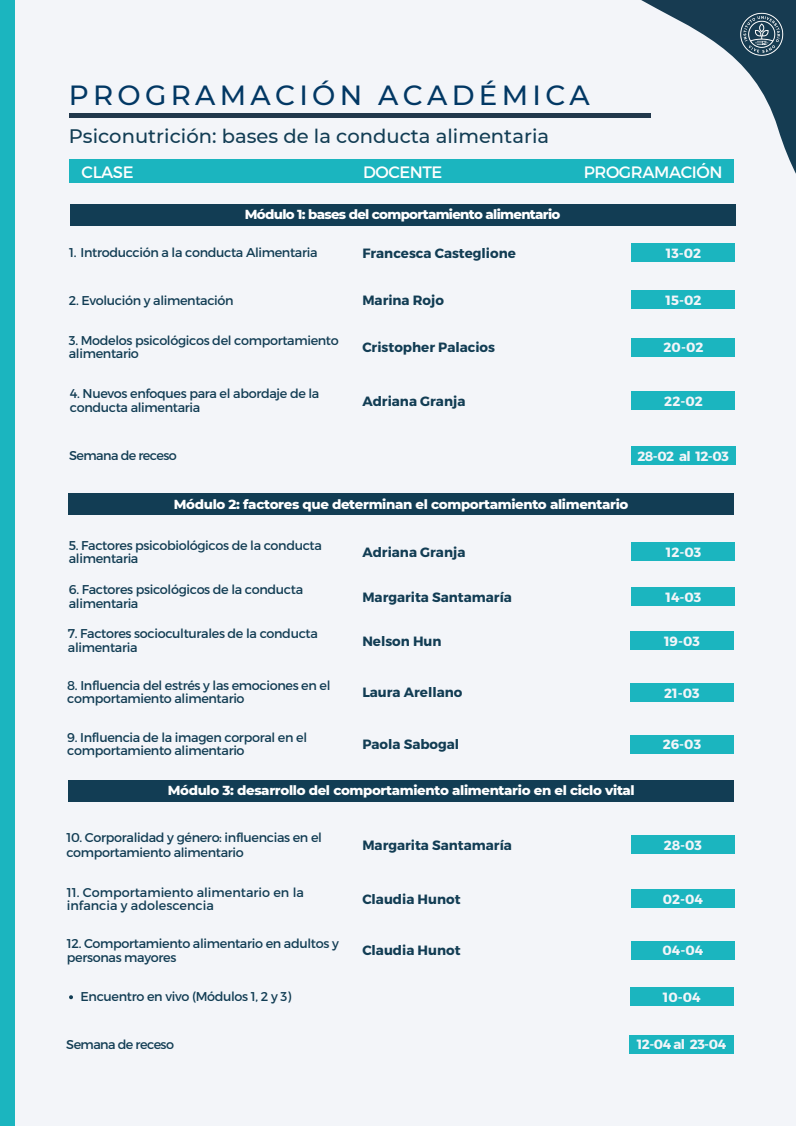
<style>
.page{position:relative;width:796px;height:1126px;background:#fff}
.page>*{position:absolute;margin:0;border:0;box-sizing:border-box;transform-origin:0 0}
.t1{font:500 27.67px "Montserrat";letter-spacing:.155em;color:#023864}
.t2{font:500 19.5px "Montserrat";color:#123d54}
.t3{font:16.5px "Montserrat";letter-spacing:-.025em;color:#fff}
.t4{font:700 13.42px "Montserrat";color:#123d54}
.t5{font:800 13.35px "Montserrat";letter-spacing:-.025em;color:#fff}
.t6{font:700 13.35px "Montserrat";color:#f3f5f9}
.t7{font:800 13.35px "Montserrat";letter-spacing:-.05em;color:#fff}
.t8{font:12.75px/13.5px "Montserrat";letter-spacing:-.025em;color:#123d54}
.t9{font:12.75px/13px "Montserrat";color:#123d54}
.t10{font:12.75px "Montserrat";letter-spacing:-.045em;color:#123d54}
</style>
<div class="page">
<div style="left:0;top:0;width:795px;height:1125px;background:#f3f5f9"></div>
<svg style="left:526px;top:0;width:269px;height:260px"></svg>
<img style="left:731px;top:6px;width:59px;height:59px">
<hr style="left:69px;top:113px;width:581px;height:4px;background:#21384c">
<div style="left:0;top:0;width:15px;height:1125px;background:#1bb5bf"></div>
<div style="left:631px;top:243px;width:103px;height:19px;background:#1bb5bf"></div>
<div style="left:631px;top:391px;width:103px;height:19px;background:#1bb5bf"></div>
<div style="left:631px;top:290px;width:103px;height:19px;background:#1bb5bf"></div>
<div style="left:631px;top:337px;width:103px;height:19px;background:#1bb5bf"></div>
<div style="left:70px;top:204px;width:665px;height:22px;background:#123d54"></div>
<div style="left:70px;top:159px;width:663px;height:23px;background:#1bb5bf"></div>
<div style="left:630px;top:631px;width:103px;height:18px;background:#1bb5bf"></div>
<div style="left:630px;top:682px;width:103px;height:19px;background:#1bb5bf"></div>
<div style="left:630px;top:734px;width:103px;height:19px;background:#1bb5bf"></div>
<div style="left:68px;top:493px;width:665px;height:22px;background:#123d54"></div>
<div style="left:631px;top:835px;width:103px;height:18px;background:#1bb5bf"></div>
<div style="left:631px;top:889px;width:103px;height:18px;background:#1bb5bf"></div>
<div style="left:631px;top:940px;width:103px;height:18px;background:#1bb5bf"></div>
<div style="left:630px;top:987px;width:103px;height:18px;background:#1bb5bf"></div>
<svg style="left:69px;top:995px;width:4px;height:3px"></svg>
<div style="left:631px;top:542px;width:103px;height:19px;background:#1bb5bf"></div>
<div style="left:631px;top:587px;width:103px;height:18px;background:#1bb5bf"></div>
<div style="left:68px;top:779px;width:666px;height:22px;background:#123d54"></div>
<div style="left:630px;top:446px;width:105px;height:19px;background:#1bb5bf"></div>
<div style="left:629px;top:1034px;width:104px;height:18px;background:#1bb5bf"></div>
<h1 class="t1" style="left:69px;top:78px;width:522px">PROGRAMACIÓN ACADÉMICA</h1>
<h2 class="t2" style="left:69px;top:124px;width:481px">Psiconutrición: bases de la conducta alimentaria</h2>
<p class="t3" style="left:82px;top:161px;width:53px">CLASE</p>
<p class="t3" style="left:363px;top:161px;width:81px">DOCENTE</p>
<p class="t3" style="left:583px;top:161px;width:140px">PROGRAMACIÓN</p>
<p class="t7" style="left:245px;top:206px;width:317px">Módulo 1: bases del comportamiento alimentario</p>
<p class="t8" style="left:69px;top:245px;width:250px">1. Introducción a la conducta Alimentaria</p>
<p class="t4" style="left:362px;top:244px;width:155px">Francesca Casteglione</p>
<p class="t8" style="left:69px;top:292px;width:166px">2. Evolución y alimentación</p>
<p class="t4" style="left:362px;top:291px;width:83px">Marina Rojo</p>
<p class="t8" style="left:69px;top:332px;width:271px">3. Modelos psicológicos del comportamiento alimentario</p>
<p class="t4" style="left:362px;top:338px;width:134px">Cristopher Palacios</p>
<p class="t8" style="left:70px;top:386px;width:251px">4. Nuevos enfoques para el abordaje de la conducta alimentaria</p>
<p class="t4" style="left:362px;top:392px;width:105px">Adriana Granja</p>
<p class="t6" style="left:665px;top:244px;width:37px">13-02</p>
<p class="t6" style="left:665px;top:291px;width:37px">15-02</p>
<p class="t6" style="left:663px;top:339px;width:41px">20-02</p>
<p class="t6" style="left:664px;top:392px;width:40px">22-02</p>
<p class="t10" style="left:69px;top:447px;width:109px">Semana de receso</p>
<p class="t6" style="left:637px;top:447px;width:93px">28-02 al 12-03</p>
<p class="t5" style="left:174px;top:495px;width:456px">Módulo 2: factores que determinan el comportamiento alimentario</p>
<p class="t8" style="left:69px;top:537px;width:254px">5. Factores psicobiológicos de la conducta alimentaria</p>
<p class="t4" style="left:362px;top:543px;width:105px">Adriana Granja</p>
<p class="t8" style="left:69px;top:582px;width:236px">6. Factores psicológicos de la conducta alimentaria</p>
<p class="t4" style="left:362px;top:588px;width:151px">Margarita Santamaría</p>
<p class="t8" style="left:68px;top:626px;width:251px">7. Factores socioculturales de la conducta alimentaria</p>
<p class="t4" style="left:362px;top:632px;width:81px">Nelson Hun</p>
<p class="t8" style="left:67px;top:678px;width:264px;line-height:13px">8. Influencia del estrés y las emociones en el comportamiento alimentario</p>
<p class="t4" style="left:362px;top:683px;width:101px">Laura Arellano</p>
<p class="t8" style="left:67px;top:729px;width:241px">9. Influencia de la imagen corporal en el comportamiento alimentario</p>
<p class="t4" style="left:362px;top:735px;width:98px">Paola Sabogal</p>
<p class="t5" style="left:168px;top:782px;width:468px">Módulo 3: desarrollo del comportamiento alimentario en el ciclo vital</p>
<p class="t8" style="left:66px;top:829px;width:257px;line-height:14.6px">10. Corporalidad y género: influencias en el comportamiento alimentario</p>
<p class="t4" style="left:362px;top:836px;width:151px">Margarita Santamaría</p>
<p class="t9" style="left:67px;top:885px;width:238px">11. Comportamiento alimentario en la infancia y adolescencia</p>
<p class="t4" style="left:362px;top:890px;width:100px">Claudia Hunot</p>
<p class="t8" style="left:67px;top:935px;width:273px;line-height:14.1px">12. Comportamiento alimentario en adultos y personas mayores</p>
<p class="t4" style="left:362px;top:941px;width:100px">Claudia Hunot</p>
<p class="t6" style="left:665px;top:543px;width:37px">12-03</p>
<p class="t6" style="left:665px;top:588px;width:37px">14-03</p>
<p class="t6" style="left:664px;top:632px;width:37px">19-03</p>
<p class="t6" style="left:664px;top:683px;width:37px">21-03</p>
<p class="t6" style="left:662px;top:735px;width:40px">26-03</p>
<p class="t6" style="left:663px;top:836px;width:40px">28-03</p>
<p class="t6" style="left:662px;top:890px;width:42px">02-04</p>
<p class="t6" style="left:662px;top:941px;width:42px">04-04</p>
<p class="t8" style="left:81px;top:988px;width:212px">Encuentro en vivo (Módulos 1, 2 y 3)</p>
<p class="t6" style="left:662px;top:988px;width:39px">10-04</p>
<p class="t10" style="left:66px;top:1035px;width:109px">Semana de receso</p>
<p class="t6" style="left:636px;top:1035px;width:91px">12-04 al 23-04</p>
</div>
